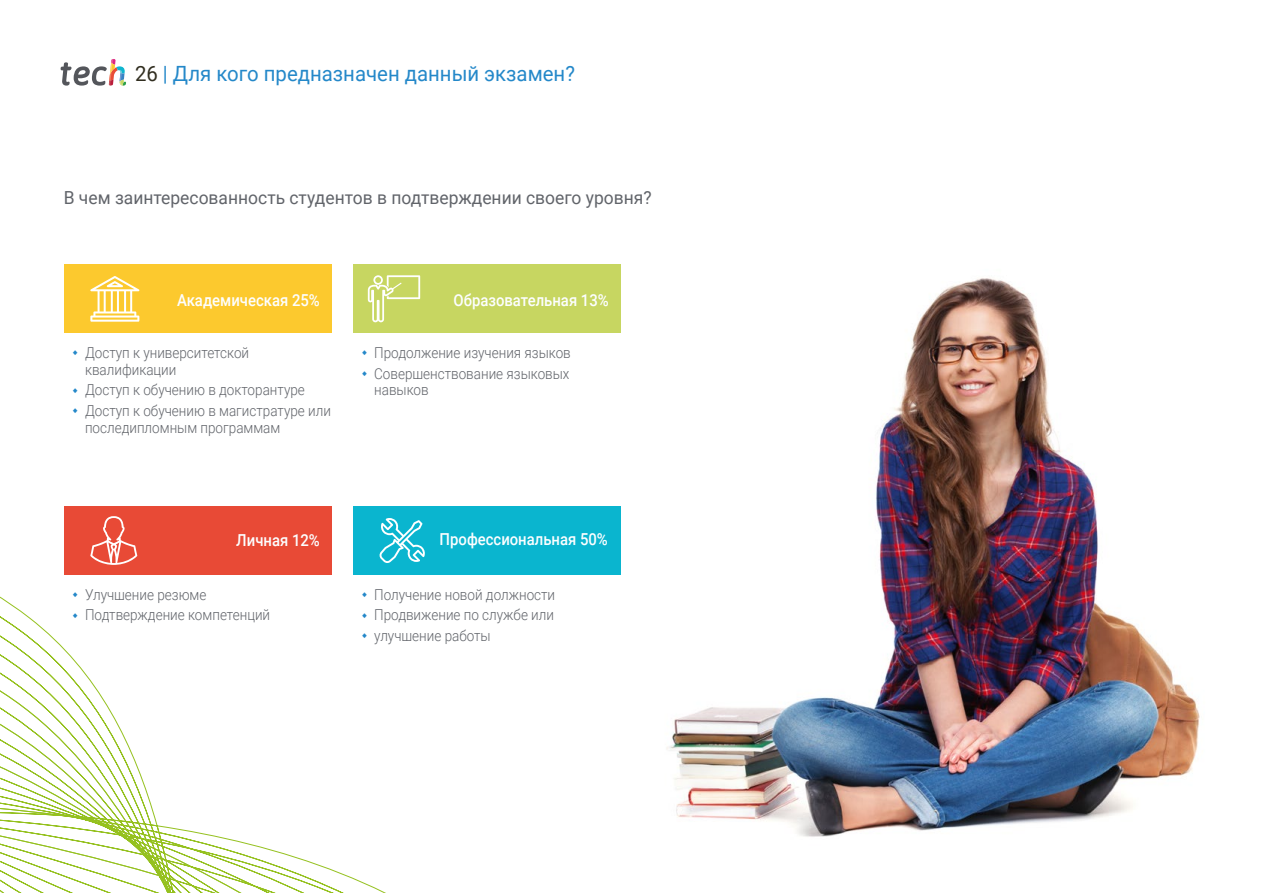
<style>
.page{position:relative;width:1263px;height:893px;background:#fff}
.page>*{position:absolute;margin:0;border:0;box-sizing:border-box;transform-origin:0 0}
.t1{font:21px "Roboto";color:#2488c9}
.t2{font:18px "Roboto";color:#61646a}
.t3{font:500 16.5px "Roboto";color:#fcfeff;scale:.9 1}
.t4{font:300 15px/20.7px "Roboto";color:#61646a;scale:.9 1}
.s1{color:#312e20}
</style>
<div class="page">
<img style="left:666px;top:278px;width:534px;height:559px">
<svg style="left:61px;top:59px;width:65px;height:27px"></svg>
<div style="left:64px;top:506px;width:268px;height:69px;background:#e84a36"></div>
<svg style="left:90px;top:516px;width:47px;height:49px"></svg>
<div style="left:64px;top:264px;width:268px;height:69px;background:#fcc92e"></div>
<svg style="left:90px;top:276px;width:49px;height:46px"></svg>
<div style="left:353px;top:264px;width:268px;height:69px;background:#c7d661"></div>
<svg style="left:368px;top:275px;width:52px;height:47px"></svg>
<div style="left:353px;top:506px;width:268px;height:69px;background:#0ab5cf"></div>
<svg style="left:379px;top:518px;width:46px;height:45px"></svg>
<svg style="left:0;top:596px;width:386px;height:297px"></svg>
<svg style="left:73px;top:613px;width:5px;height:5px"></svg>
<svg style="left:362px;top:613px;width:5px;height:5px"></svg>
<svg style="left:362px;top:634px;width:5px;height:5px"></svg>
<h1 class="t1" style="left:135px;top:59px;width:441px"><span class="s1">26</span> | Для кого предназначен данный экзамен?</h1>
<p class="t2" style="left:64px;top:185px;width:589px">В чем заинтересованность студентов в подтверждении своего уровня?</p>
<p class="t3" style="left:177px;top:289px;width:160px">Академическая 25%</p>
<p class="t3" style="left:454px;top:288px;width:174px">Образовательная 13%</p>
<p class="t4" style="left:85px;top:344px;width:184px;line-height:16.5px">Доступ к университетской квалификации</p>
<p class="t4" style="left:85px;top:379px;width:275px">Доступ к обучению в докторантуре<br>Доступ к обучению в магистратуре или</p>
<p class="t4" style="left:85px;top:416px;width:219px">последипломным программам</p>
<p class="t4" style="left:374px;top:342px;width:220px">Продолжение изучения языков<br>Совершенствование языковых</p>
<p class="t4" style="left:374px;top:379px;width:62px">навыков</p>
<p class="t3" style="left:236px;top:529px;width:94px">Личная 12%</p>
<p class="t3" style="left:440px;top:528px;width:188px">Профессиональная 50%</p>
<p class="t4" style="left:85px;top:583px;width:207px">Улучшение резюме<br>Подтверждение компетенций</p>
<p class="t4" style="left:374px;top:583px;width:203px;text-align:justify">Получение новой должности Продвижение по службе или улучшение работы</p>
</div>
